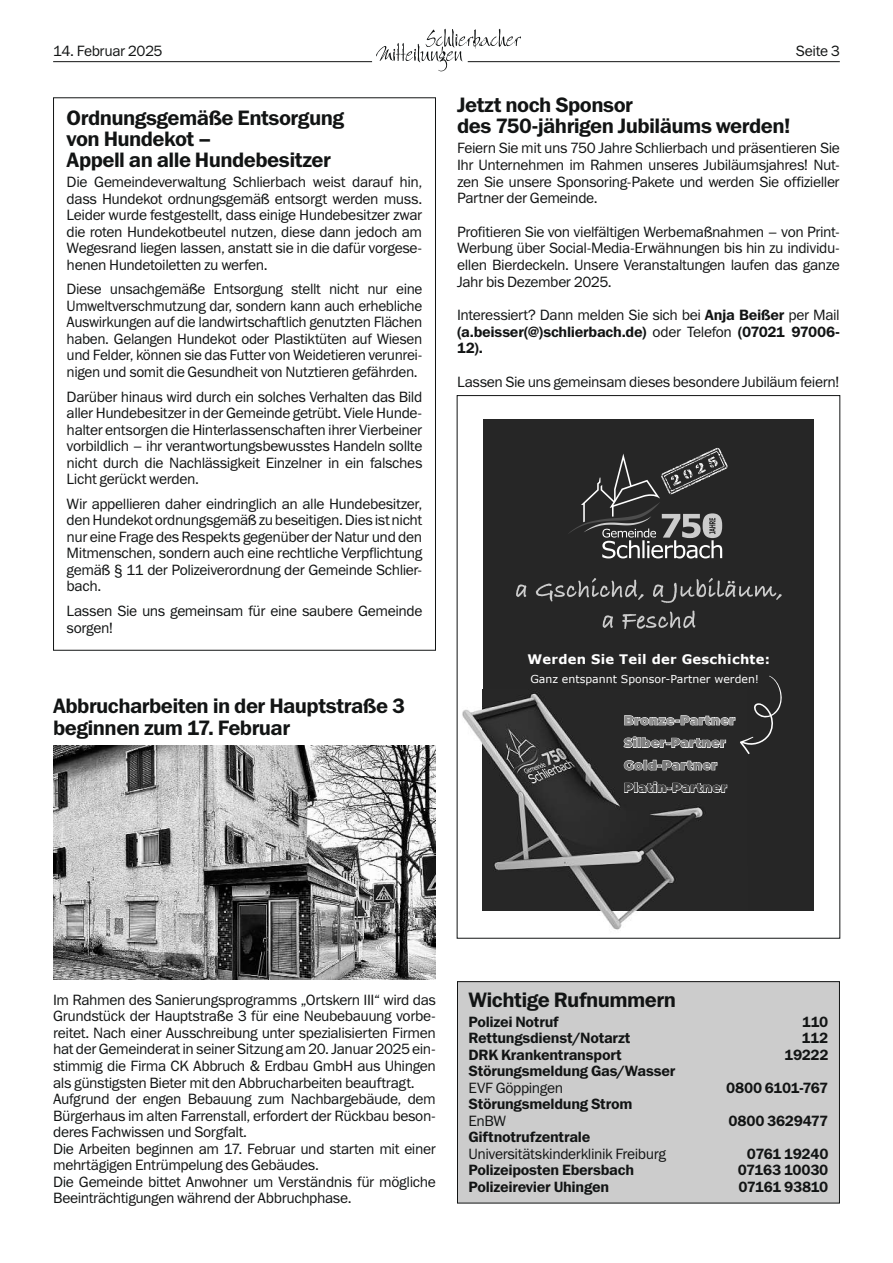
<style>
.page{position:relative;width:893px;height:1263px;background:#fff}
.page>*{position:absolute;margin:0;border:0;box-sizing:border-box;transform-origin:0 0}
.t1{font:21px/21px "Franklin Gothic Demi ITC";letter-spacing:-.025em;color:#121414}
.t2{font:15px/16.5px "Franklin Gothic Book ITC";letter-spacing:-.025em;color:#121414;text-align:justify}
.t3{font:15px/16.6px "Franklin Gothic Demi ITC";letter-spacing:-.02em;color:#121414}
.t4{font:700 13.2px "Verdana";letter-spacing:.02em;color:#fff}
.t5{font:900 12.9px "Montserrat";letter-spacing:.02em;color:#8f8f8f}
.t6{font:900 12.9px "Montserrat";letter-spacing:.02em;color:#808080}
.t7{font:900 12.9px "Montserrat";letter-spacing:.02em;color:#404040}
.t8{font:900 12.9px "Montserrat";letter-spacing:.02em;color:#7a7a7a}
.t9{font:10.95px "Verdana";color:#fff}
.s1{font-family:"Franklin Gothic Demi ITC"}
.s2{font-family:"Franklin Gothic Book ITC"}
</style>
<div class="page">
<hr style="left:53px;top:61px;width:319px;height:1px;background:#121414">
<hr style="left:468px;top:61px;width:372px;height:1px;background:#121414">
<svg style="left:376px;top:29px;width:145px;height:42px"></svg>
<img style="left:53px;top:746px;width:383px;height:234px">
<div style="left:483px;top:419px;width:331px;height:492px;background:#262626"></div>
<svg style="left:603px;top:611px;width:92px;height:18px"></svg>
<svg style="left:516px;top:578px;width:266px;height:25px"></svg>
<svg style="left:569px;top:447px;width:159px;height:111px"></svg>
<img style="left:462px;top:690px;width:21px;height:221px">
<img style="left:601px;top:911px;width:34px;height:19px">
<img style="left:483px;top:692px;width:245px;height:219px">
<svg style="left:623px;top:676px;width:159px;height:94px"></svg>
<svg style="left:624px;top:781px;width:103px;height:12px"></svg>
<div style="left:457px;top:982px;width:382px;height:221px;background:#ccc"></div>
<div style="left:457px;top:981px;width:383px;height:222px;border:1px solid #121414"></div>
<p class="t2" style="left:53px;top:43px;width:111px">14. Februar 2025</p>
<p class="t2" style="left:796px;top:43px;width:45px">Seite 3</p>
<h1 class="t1" style="left:67px;top:108px;width:279px">Ordnungsgemäße Entsorgung von Hundekot –<br>Appell an alle Hundebesitzer</h1>
<p class="t2" style="left:67px;top:174px;width:357px">Die Gemeindeverwaltung Schlierbach weist darauf hin, dass Hundekot ordnungsgemäß entsorgt werden muss.<br>Leider wurde festgestellt, dass einige Hundebesitzer zwar die roten Hundekotbeutel nutzen, diese dann jedoch am Wegesrand liegen lassen, anstatt sie in die dafür vorgese&shy;henen Hundetoiletten zu werfen.</p>
<p class="t2" style="left:67px;top:281px;width:357px">Diese unsachgemäße Entsorgung stellt nicht nur eine Umweltverschmutzung dar, sondern kann auch erhebliche Auswirkungen auf die landwirtschaftlich genutzten Flächen haben. Gelangen Hundekot oder Plastiktüten auf Wiesen und Felder, können sie das Futter von Weidetieren verunrei&shy;nigen und somit die Gesundheit von Nutztieren gefährden.</p>
<p class="t2" style="left:67px;top:388px;width:357px">Darüber hinaus wird durch ein solches Verhalten das Bild aller Hundebesitzer in der Gemeinde getrübt. Viele Hunde&shy;halter entsorgen die Hinterlassenschaften ihrer Vierbeiner vorbildlich – ihr verantwortungsbewusstes Handeln sollte nicht durch die Nachlässigkeit Einzelner in ein falsches Licht gerückt werden.</p>
<p class="t2" style="left:67px;top:495px;width:357px">Wir appellieren daher eindringlich an alle Hundebesitzer, denHundekotordnungsgemäßzubeseitigen.Diesistnicht nur eine Frage des Respekts gegenüber der Natur und den Mitmenschen, sondern auch eine rechtliche Verpflichtung gemäß § 11 der Polizeiverordnung der Gemeinde Schlier&shy;bach.</p>
<p class="t2" style="left:67px;top:603px;width:357px">Lassen Sie uns gemeinsam für eine saubere Gemeinde sorgen!</p>
<h1 class="t1" style="left:53px;top:696px;width:353px">Abbrucharbeiten in der Hauptstraße 3 beginnen zum 17. Februar</h1>
<h1 class="t1" style="left:457px;top:94px;width:335px">Jetzt noch Sponsor<br>des 750-jährigen Jubiläums werden!</h1>
<p class="t2" style="left:457px;top:140px;width:384px">Feiern Sie mit uns 750 Jahre Schlierbach und präsentieren Sie Ihr Unternehmen im Rahmen unseres Jubiläumsjahres! Nut&shy;zen Sie unsere Sponsoring-Pakete und werden Sie offizieller Partner der Gemeinde.</p>
<p class="t2" style="left:457px;top:223px;width:384px">Profitieren Sie von vielfältigen Werbemaßnahmen – von Print-Werbung über Social-Media-Erwähnungen bis hin zu individu&shy;ellen Bierdeckeln. Unsere Veranstaltungen laufen das ganze Jahr bis Dezember 2025.</p>
<p class="t2" style="left:457px;top:307px;width:384px">Interessiert? Dann melden Sie sich bei <span class="s1">Anja Beißer</span> per Mail</p>
<p class="t3" style="left:457px;top:323px;width:384px">(a.beisser(@)schlierbach.de) <span class="s2">oder Telefon</span> (07021 97006-<br>12).</p>
<p class="t2" style="left:457px;top:373px;width:384px">Lassen Sie uns gemeinsam dieses besondere Jubiläum feiern!</p>
<p class="t4" style="left:527px;top:651px;width:244px">Werden Sie Teil der Geschichte:</p>
<p class="t9" style="left:530px;top:672px;width:230px">Ganz entspannt Sponsor-Partner werden!</p>
<p class="t5" style="left:624px;top:710px;width:113px">Bronze-Partner</p>
<p class="t6" style="left:624px;top:733px;width:103px">Silber-Partner</p>
<p class="t8" style="left:624px;top:755px;width:95px">Gold-Partner</p>
<p class="t7" style="left:624px;top:778px;width:105px">Platin-Partner</p>
<p class="t2" style="left:53px;top:991px;width:384px;text-align:left">Im Rahmen des Sanierungsprogramms „Ortskern III“ wird das Grundstück der Hauptstraße 3 für eine Neubebauung vorbe&shy;reitet. Nach einer Ausschreibung unter spezialisierten Firmen hat der Gemeinderat in seiner Sitzung am 20. Januar 2025 ein&shy;stimmig die Firma CK Abbruch &amp; Erdbau GmbH aus Uhingen als günstigsten Bieter mit den Abbrucharbeiten beauftragt.<br>Aufgrund der engen Bebauung zum Nachbargebäude, dem Bürgerhaus im alten Farrenstall, erfordert der Rückbau beson&shy;deres Fachwissen und Sorgfalt.<br>Die Arbeiten beginnen am 17. Februar und starten mit einer mehrtägigen Entrümpelung des Gebäudes.<br>Die Gemeinde bittet Anwohner um Verständnis für mögliche Beeinträchtigungen während der Abbruchphase.</p>
<h1 class="t1" style="left:468px;top:989px;width:209px">Wichtige Rufnummern</h1>
<p class="t3" style="left:468px;top:1013px;width:92px">Polizei Notruf</p>
<p class="t3" style="left:802px;top:1013px;width:28px">110</p>
<p class="t3" style="left:468px;top:1030px;width:164px">Rettungsdienst/Notarzt</p>
<p class="t3" style="left:802px;top:1030px;width:28px">112</p>
<p class="t3" style="left:468px;top:1046px;width:155px">DRK Krankentransport</p>
<p class="t3" style="left:784px;top:1046px;width:46px">19222</p>
<p class="t3" style="left:468px;top:1063px;width:209px">Störungsmeldung Gas/Wasser</p>
<p class="t2" style="left:468px;top:1079px;width:96px">EVF Göppingen</p>
<p class="t3" style="left:726px;top:1079px;width:104px">0800 6101-767</p>
<p class="t3" style="left:468px;top:1096px;width:165px">Störungsmeldung Strom</p>
<p class="t2" style="left:468px;top:1112px;width:39px">EnBW</p>
<p class="t3" style="left:729px;top:1112px;width:101px">0800 3629477</p>
<p class="t3" style="left:468px;top:1129px;width:123px">Giftnotrufzentrale</p>
<p class="t2" style="left:468px;top:1145px;width:199px">Universitätskinderklinik Freiburg</p>
<p class="t3" style="left:747px;top:1145px;width:83px">0761 19240</p>
<p class="t3" style="left:468px;top:1162px;width:167px">Polizeiposten Ebersbach</p>
<p class="t3" style="left:738px;top:1162px;width:92px">07163 10030</p>
<p class="t3" style="left:468px;top:1178px;width:142px">Polizeirevier Uhingen</p>
<p class="t3" style="left:738px;top:1178px;width:92px">07161 93810</p>
</div>
